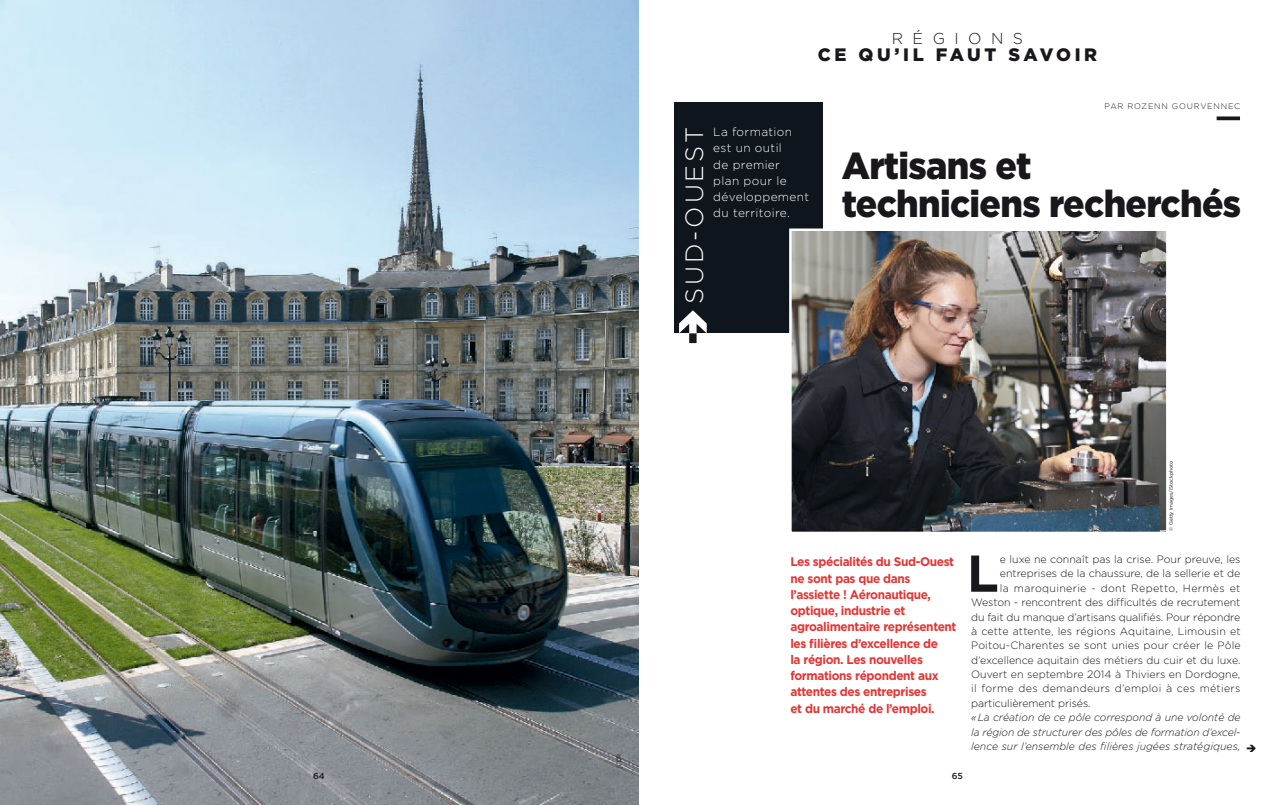
<style>
.page{position:relative;width:1276px;height:805px;background:#fff}
.page>*{position:absolute;margin:0;border:0;box-sizing:border-box;transform-origin:0 0}
.t1{font:700 51.75px "Gotham";color:#1a171c}
.t2{font:900 37.5px/37.5px "Gotham";letter-spacing:-.02em;color:#1a171c;scale:.95 1}
.t3{font:300 25px "Gotham";letter-spacing:.115em;color:#fff}
.t4{font:900 18px "Gotham";letter-spacing:.2em;color:#1a171c}
.t5{font:300 15.75px "Gotham";letter-spacing:.6em;color:#1a171c}
.t6{font:700 12.5px/16.2px "Gotham";letter-spacing:-.03em;color:#e53534;scale:.95 1}
.t7{font:300 11.88px/16.2px "Gotham";letter-spacing:.03em;color:#fff}
.t8{font:300 10.62px "Gotham";color:#1a171c}
.t9{font:italic 300 10.62px/14.4px "Gotham";letter-spacing:.005em;color:#1a171c;text-align:justify}
.t10{font:300 10.62px "Gotham";letter-spacing:.025em;color:#1a171c}
.t11{font:300 10.62px "Gotham";letter-spacing:.03em;color:#1a171c}
.t12{font:500 8.75px "Gotham";color:#1a171c}
.t13{font:300 8.12px "Gotham";letter-spacing:.1em;color:#1a171c}
.t14{font:5.62px "Gotham";color:#1a171c}
.t15{font:5px "Gotham";letter-spacing:-.01em;color:#1a171c}
</style>
<div class="page">
<img style="left:0;top:0;width:638px;height:804px">
<div style="left:674px;top:103px;width:148px;height:230px;background:#0f151d"></div>
<svg style="left:679px;top:310px;width:27px;height:33px"></svg>
<svg style="left:1216px;top:116px;width:24px;height:4px"></svg>
<img style="left:792px;top:231px;width:373px;height:300px">
<div style="left:789px;top:228px;width:379px;height:306px;border:2px solid #fff"></div>
<p class="t12" style="left:313px;top:770px;width:13px">64</p>
<p class="t14" style="left:615px;top:768px;width:16px;rotate:-90deg">© DR</p>
<h3 class="t5" style="left:892px;top:30px;width:133px">RÉGIONS</h3>
<h3 class="t4" style="left:817px;top:44px;width:281px">CE QU’IL FAUT SAVOIR</h3>
<h3 class="t3" style="left:681px;top:304px;width:178px;rotate:-90deg">SUD-OUEST</h3>
<p class="t7" style="left:713px;top:124px;width:97px">La formation est un outil<br>de premier<br>plan pour le développement du territoire.</p>
<p class="t13" style="left:1104px;top:102px;width:137px">PAR ROZENN GOURVENNEC</p>
<h2 class="t2" style="left:842px;top:146px;width:422px">Artisans et<br>techniciens recherchés</h2>
<p class="t15" style="left:1168px;top:530px;width:72px;rotate:-90deg">© Getty Images/iStockphoto</p>
<p class="t6" style="left:790px;top:553px;width:176px">Les spécialités du Sud-Ouest ne sont pas que dans l’assiette ! Aéronautique, optique, industrie et agroalimentaire représentent les filières d’excellence de<br>la région. Les nouvelles formations répondent aux attentes des entreprises<br>et du marché de l’emploi.</p>
<p class="t12" style="left:952px;top:770px;width:13px">65</p>
<h1 class="t1" style="left:967px;top:543px;width:34px">L</h1>
<p class="t8" style="left:1000px;top:553px;width:242px">e luxe ne connaît pas la crise. Pour preuve, les</p>
<p class="t8" style="left:1000px;top:567px;width:242px">entreprises de la chaussure, de la sellerie et de</p>
<p class="t11" style="left:1000px;top:582px;width:242px">la maroquinerie - dont Repetto, Hermès et</p>
<p class="t8" style="left:971px;top:596px;width:271px">Weston - rencontrent des difficultés de recrutement</p>
<p class="t8" style="left:971px;top:610px;width:271px">du fait du manque d’artisans qualifiés. Pour répondre</p>
<p class="t8" style="left:971px;top:625px;width:271px">à cette attente, les régions Aquitaine, Limousin et</p>
<p class="t8" style="left:971px;top:639px;width:271px">Poitou-Charentes se sont unies pour créer le Pôle</p>
<p class="t8" style="left:971px;top:654px;width:271px">d’excellence aquitain des métiers du cuir et du luxe.</p>
<p class="t8" style="left:971px;top:668px;width:271px">Ouvert en septembre 2014 à Thiviers en Dordogne,</p>
<p class="t10" style="left:971px;top:682px;width:271px">il forme des demandeurs d’emploi à ces métiers</p>
<p class="t8" style="left:971px;top:697px;width:121px">particulièrement prisés.</p>
<p class="t9" style="left:971px;top:710px;width:271px">« La création de ce pôle correspond à une volonté de la région de structurer des pôles de formation d’excel&shy;lence sur l’ensemble des filières jugées stratégiques,</p>
</div>
